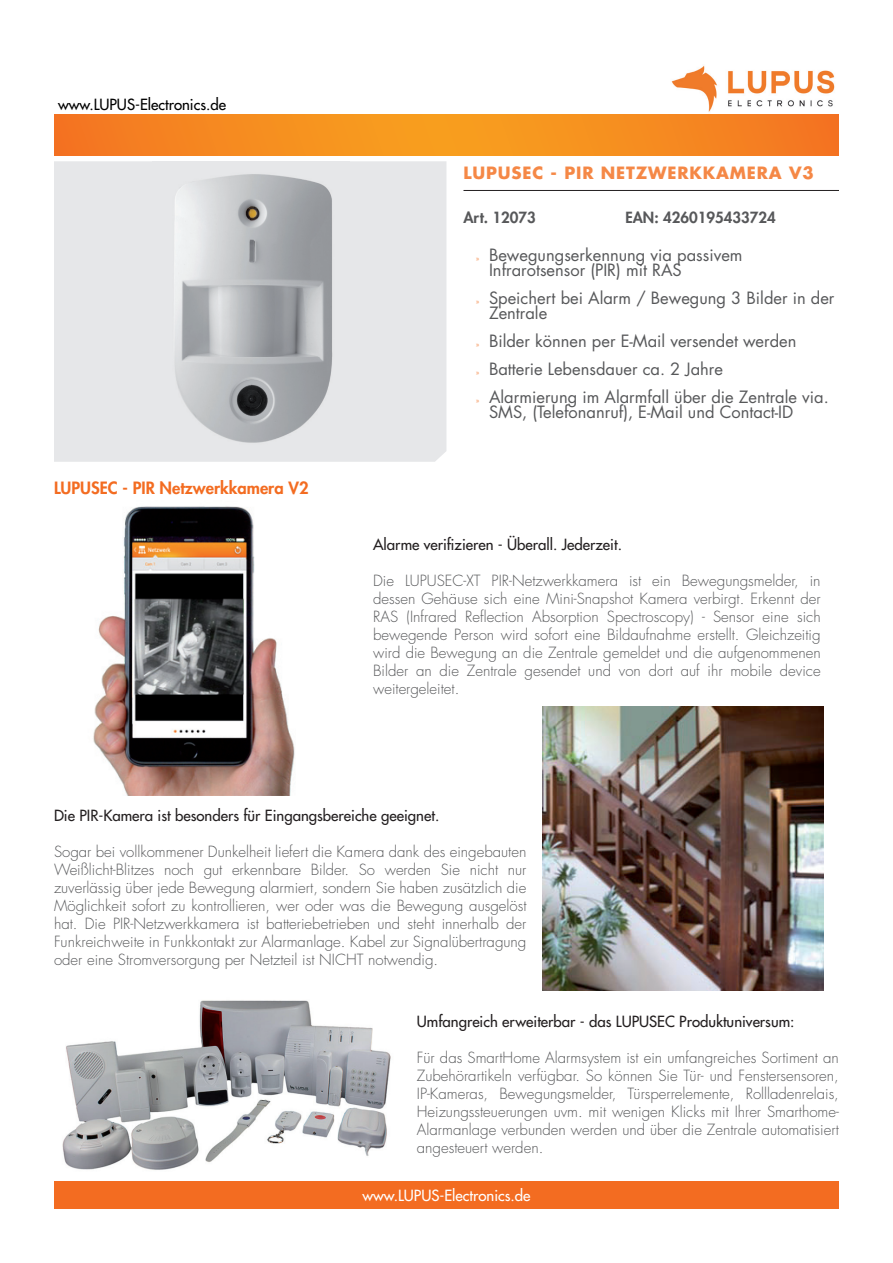
<style>
.page{position:relative;width:893px;height:1263px;background:#fff}
.page>*{position:absolute;margin:0;border:0;box-sizing:border-box;transform-origin:0 0}
.t1{font:16.5px/15px "Futura Std";color:#57585a}
.t2{font:700 16.5px "Futura Std";letter-spacing:.05em;color:#f58846}
.t3{font:800 16.5px "Futura Std";color:#f36c21}
.t4{font:300 15px/18px "Futura Std";color:#57585a;text-align:justify}
.t5{font:500 15px "Futura Std";color:#231f20}
.t6{font:800 15px "Futura Std";color:#57585a}
.t7{font:500 15px "Futura Std";color:#fff}
.t8{font:500 15px "Futura Std";color:#000}
.s1{font-family:"Myriad Pro";font-size:7.5px;color:#f58846}
</style>
<div class="page">
<img style="left:656px;top:65px;width:183px;height:50px">
<svg style="left:54px;top:115px;width:785px;height:41px;background:#f58b20"></svg>
<div style="left:54px;top:1181px;width:785px;height:28px;background:#f36c21"></div>
<div style="left:54px;top:161px;width:392px;height:301px;background:#e6e7e9"></div>
<hr style="left:463px;top:190px;width:376px;height:1px;background:#231f20">
<img style="left:153px;top:161px;width:196px;height:295px">
<img style="left:93px;top:506px;width:202px;height:289px">
<img style="left:62px;top:1000px;width:329px;height:170px">
<img style="left:542px;top:706px;width:282px;height:284px">
<p class="t8" style="left:58px;top:96px;width:170px">www.LUPUS-Electronics.de</p>
<p class="t3" style="left:54px;top:479px;width:256px">LUPUSEC - PIR Netzwerkkamera V2</p>
<p class="t2" style="left:463px;top:164px;width:352px">LUPUSEC - PIR NETZWERKKAMERA V3</p>
<p class="t6" style="left:463px;top:209px;width:74px">Art. 12073</p>
<p class="t6" style="left:625px;top:209px;width:152px">EAN: 4260195433724</p>
<p class="t1" style="left:489px;top:249px;width:255px;text-indent:-13px"><span class="s1">»</span> Bewegungserkennung via passivem<br>Infrarotsensor (PIR) mit RAS</p>
<p class="t1" style="left:489px;top:292px;width:347px;text-indent:-13px"><span class="s1">»</span> Speichert bei Alarm / Bewegung 3 Bilder in der<br>Zentrale</p>
<p class="t1" style="left:476px;top:328px;width:354px;line-height:27.8px"><span class="s1">»</span> Bilder können per E-Mail versendet werden<br><span class="s1">»</span> Batterie Lebensdauer ca. 2 Jahre<br><span class="s1">»</span> Alarmierung im Alarmfall über die Zentrale via.</p>
<p class="t1" style="left:489px;top:405px;width:306px">SMS, (Telefonanruf), E-Mail und Contact-ID</p>
<p class="t5" style="left:373px;top:536px;width:250px">Alarme verifizieren - Überall. Jederzeit.</p>
<p class="t4" style="left:373px;top:572px;width:449px">Die LUPUSEC-XT PIR-Netzwerkkamera ist ein Bewegungsmelder, in dessen Gehäuse sich eine Mini-Snapshot Kamera verbirgt. Erkennt der RAS (Infrared Reflection Absorption Spectroscopy) - Sensor eine sich bewegende Person wird sofort eine Bildaufnahme erstellt. Gleichzeitig wird die Bewegung an die Zentrale gemeldet und die aufgenommenen Bilder an die Zentrale gesendet und von dort auf ihr mobile device weitergeleitet.</p>
<p class="t5" style="left:54px;top:806px;width:387px">Die PIR-Kamera ist besonders für Eingangsbereiche geeignet.</p>
<p class="t4" style="left:54px;top:843px;width:474px">Sogar bei vollkommener Dunkelheit liefert die Kamera dank des eingebauten Weißlicht-Blitzes noch gut erkennbare Bilder. So werden Sie nicht nur zuverlässig über jede Bewegung alarmiert, sondern Sie haben zusätzlich die Möglichkeit sofort zu kontrollieren, wer oder was die Bewegung ausgelöst hat. Die PIR-Netzwerkkamera ist batteriebetrieben und steht innerhalb der Funkreichweite in Funkkontakt zur Alarmanlage. Kabel zur Signalübertragung oder eine Stromversorgung per Netzteil ist NICHT notwendig.</p>
<p class="t5" style="left:417px;top:1013px;width:379px">Umfangreich erweiterbar - das LUPUSEC Produktuniversum:</p>
<p class="t4" style="left:417px;top:1049px;width:424px">Für das SmartHome Alarmsystem ist ein umfangreiches Sortiment an Zubehörartikeln verfügbar. So können Sie Tür- und Fenstersensoren, IP-Kameras, Bewegungsmelder, Türsperrelemente, Rollladenrelais, Heizungssteuerungen uvm. mit wenigen Klicks mit Ihrer Smarthome-Alarmanlage verbunden werden und über die Zentrale automatisiert angesteuert werden.</p>
<p class="t7" style="left:362px;top:1187px;width:170px">www.LUPUS-Electronics.de</p>
</div>
